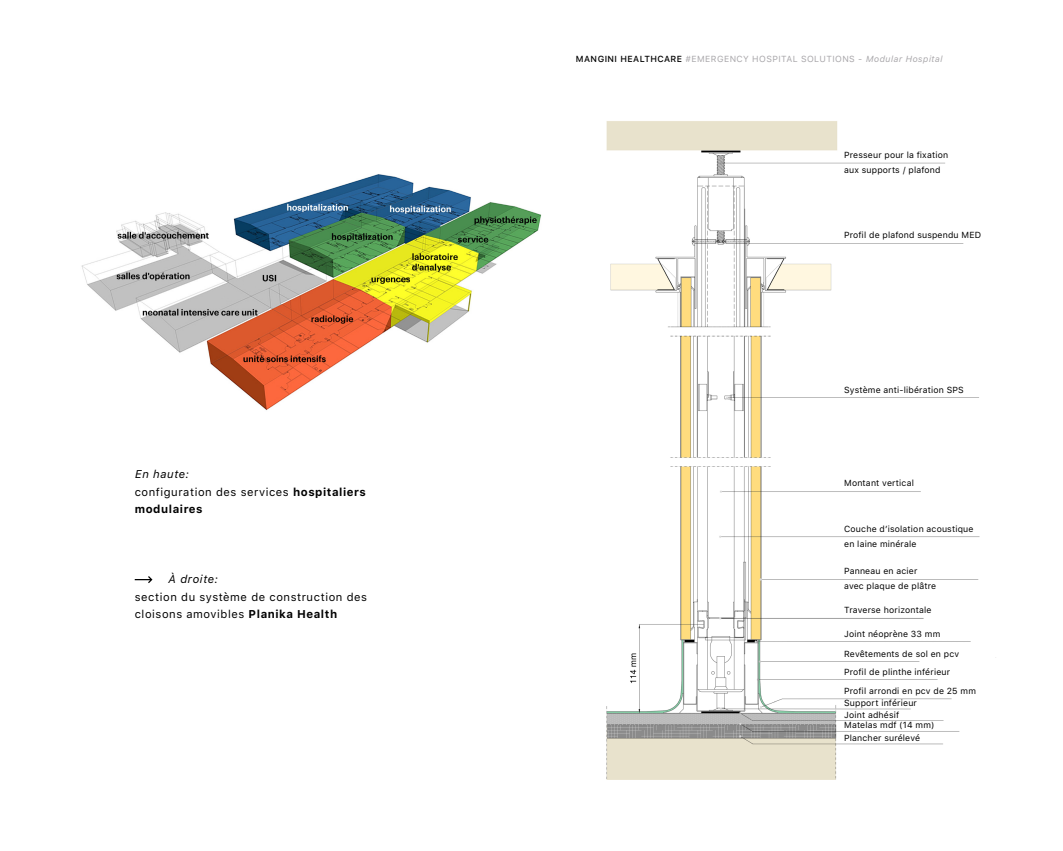
<style>
.page{position:relative;width:1063px;height:851px;background:#fff}
.page>*{position:absolute;margin:0;border:0;box-sizing:border-box;transform-origin:0 0}
.t1{font:11.25px/17.5px "SFUI Text";letter-spacing:.05em;color:#000}
.t2{font:italic 11.25px "SFUI Text";letter-spacing:.05em;color:#000}
.t3{font:8.75px/15px "SFUI Text";letter-spacing:.02em;color:#000}
.t4{font:8.75px "SFUI Text";letter-spacing:.05em;color:#a9a7aa}
.s1{font-style:italic}
.s2{font-weight:700}
.s3{font-weight:500;color:#000}
</style>
<div class="page">
<img style="left:606px;top:121px;width:390px;height:659px">
<img style="left:81px;top:174px;width:460px;height:237px">
<svg style="left:135px;top:576px;width:17px;height:7px"></svg>
<p class="t1" style="left:135px;top:465px;width:233px"><span class="s1">En haute:<br></span>configuration des services <span class="s2">hospitaliers modulaires</span></p>
<p class="t2" style="left:168px;top:571px;width:51px">À droite:</p>
<p class="t1" style="left:135px;top:587px;width:234px">section du système de construction des cloisons amovibles <span class="s2">Planika Health</span></p>
<p class="t4" style="left:576px;top:52px;width:368px"><span class="s3">MANGINI HEALTHCARE</span> #EMERGENCY HOSPITAL SOLUTIONS - <span class="s1">Modular Hospital</span></p>
<p class="t3" style="left:844px;top:147px;width:106px">Presseur pour la fixation aux supports / plafond</p>
<p class="t3" style="left:844px;top:227px;width:138px">Profil de plafond suspendu MED</p>
<p class="t3" style="left:844px;top:382px;width:121px">Système anti-libération SPS</p>
<p class="t3" style="left:844px;top:475px;width:71px">Montant vertical</p>
<p class="t3" style="left:844px;top:521px;width:131px">Couche d’isolation acoustique en laine minérale</p>
<p class="t3" style="left:844px;top:563px;width:93px">Panneau en acier avec plaque de plâtre</p>
<p class="t3" style="left:844px;top:602px;width:89px">Traverse horizontale</p>
<p class="t3" style="left:844px;top:625px;width:98px">Joint néoprène 33 mm</p>
<p class="t3" style="left:844px;top:644px;width:133px;line-height:18.4px">Revêtements de sol en pcv<br>Profil de plinthe inférieur<br>Profil arrondi en pcv de 25 mm</p>
<p class="t3" style="left:844px;top:696px;width:74px;line-height:11.8px">Support inférieur<br>Joint adhésif</p>
<p class="t3" style="left:844px;top:718px;width:92px;line-height:12.6px">Matelas mdf (14 mm)<br>Plancher surélevé</p>
</div>
